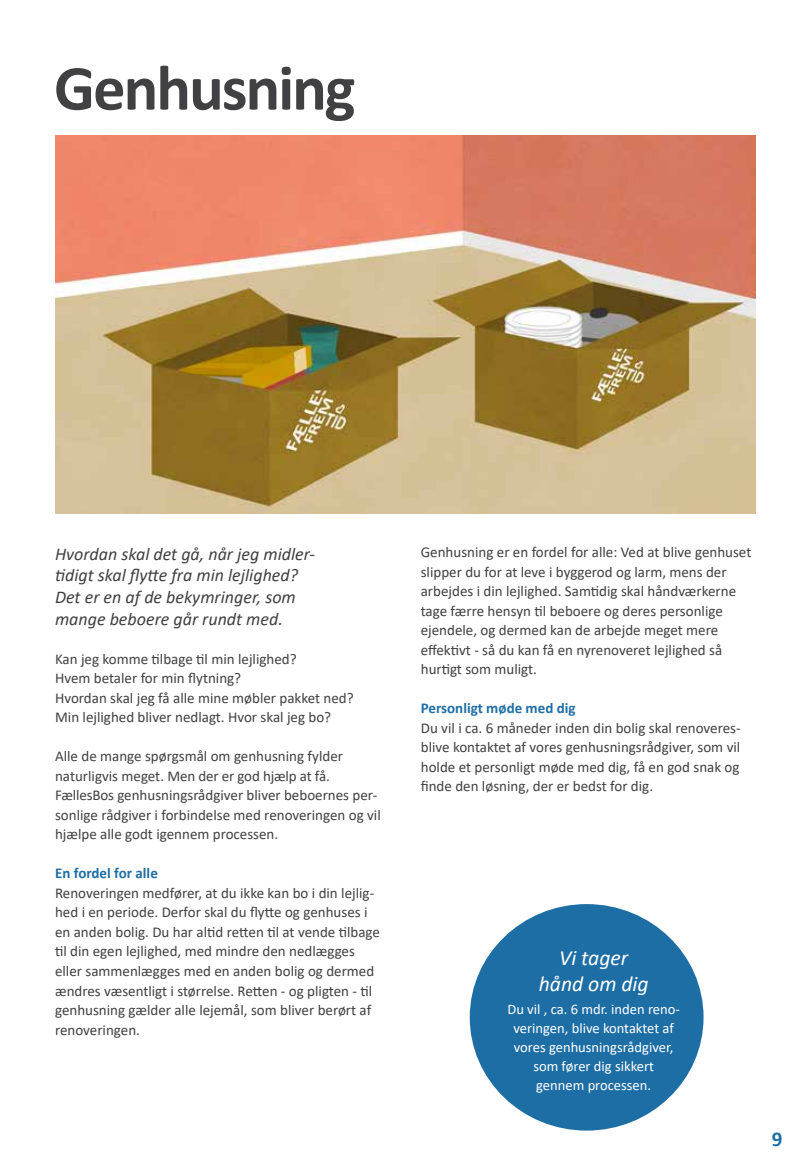
<style>
.page{position:relative;width:808px;height:1170px;background:#fff}
.page>*{position:absolute;margin:0;border:0;box-sizing:border-box;transform-origin:0 0}
.t1{font:700 64.5px "Calibri";letter-spacing:-.03em;color:#414042}
.t2{font:italic 21.75px/26.1px "Calibri";color:#fff;text-align:center}
.t3{font:700 21px "Calibri";color:#1e6ea6}
.t4{font:italic 18px/21.8px "Calibri";color:#414042}
.t5{font:15px/19.5px "Calibri";color:#414042}
.t6{font:700 15px "Calibri";color:#1e6ea6}
.t7{font:14.55px/18.9px "Calibri";color:#fff;text-align:center}
</style>
<div class="page">
<img style="left:56px;top:135px;width:699px;height:378px">
<div style="left:470px;top:904px;width:233px;height:226px;background:#1e6ea6;border-radius:50%"></div>
<h1 class="t1" style="left:54px;top:42px;width:303px">Genhusning</h1>
<p class="t4" style="left:55px;top:542px;width:262px">Hvordan skal det gå, når jeg midler&shy;tidigt skal flytte fra min lejlighed?<br>Det er en af de bekymringer, som mange beboere går rundt med.</p>
<p class="t5" style="left:55px;top:648px;width:300px">Kan jeg komme tilbage til min lejlighed?<br>Hvem betaler for min flytning?<br>Hvordan skal jeg få alle mine møbler pakket ned?<br>Min lejlighed bliver nedlagt. Hvor skal jeg bo?</p>
<p class="t5" style="left:55px;top:746px;width:327px">Alle de mange spørgsmål om genhusning fylder naturligvis meget. Men der er god hjælp at få.<br>FællesBos genhusningsrådgiver bliver beboernes per&shy;sonlige rådgiver i forbindelse med renoveringen og vil hjælpe alle godt igennem processen.</p>
<p class="t6" style="left:55px;top:862px;width:104px">En fordel for alle</p>
<p class="t5" style="left:55px;top:882px;width:326px">Renoveringen medfører, at du ikke kan bo i din lejlig&shy;hed i en periode. Derfor skal du flytte og genhuses i en anden bolig. Du har altid retten til at vende tilbage til din egen lejlighed, med mindre den nedlægges eller sammenlægges med en anden bolig og dermed ændres væsentligt i størrelse. Retten - og pligten - til genhusning gælder alle lejemål, som bliver berørt af renoveringen.</p>
<p class="t5" style="left:421px;top:542px;width:332px">Genhusning er en fordel for alle: Ved at blive genhuset slipper du for at leve i byggerod og larm, mens der arbejdes i din lejlighed. Samtidig skal håndværkerne tage færre hensyn til beboere og deres personlige ejendele, og dermed kan de arbejde meget mere effektivt - så du kan få en nyrenoveret lejlighed så hurtigt som muligt.</p>
<p class="t6" style="left:421px;top:697px;width:156px">Personligt møde med dig</p>
<p class="t5" style="left:421px;top:717px;width:321px;text-align:justify">Du vil i ca. 6 måneder inden din bolig skal renoveres&shy;blive kontaktet af vores genhusningsrådgiver, som vil holde et personligt møde med dig, få en god snak og finde den løsning, der er bedst for dig.</p>
<h2 class="t2" style="left:539px;top:943px;width:111px">Vi tager hånd om dig</h2>
<p class="t7" style="left:507px;top:999px;width:174px">Du vil , ca. 6 mdr. inden reno&shy;veringen, blive kontaktet af vores genhusningsrådgiver, som fører dig sikkert<br>gennem processen.</p>
<h3 class="t3" style="left:772px;top:1123px;width:12px">9</h3>
</div>
